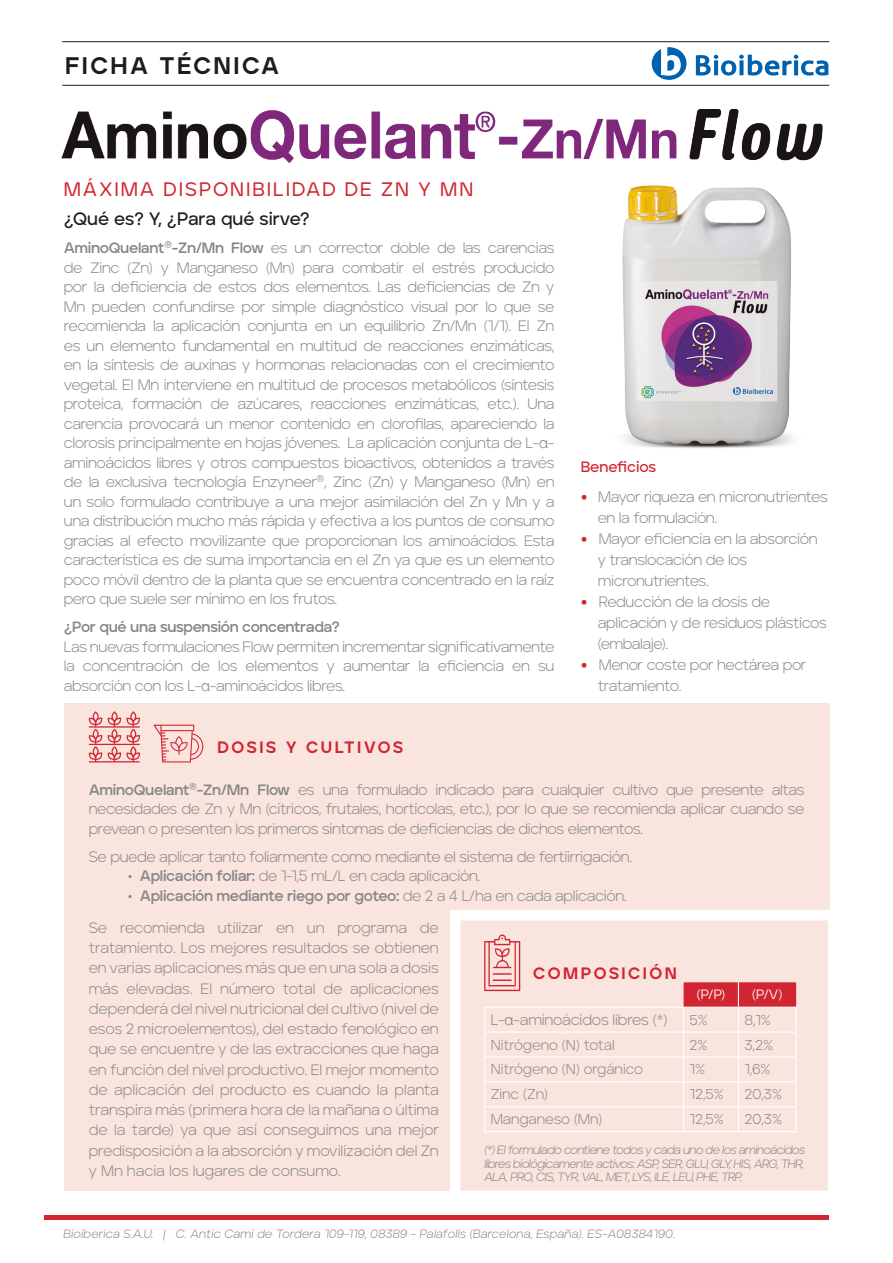
<style>
.page{position:relative;width:893px;height:1263px;background:#fff}
.page>*{position:absolute;margin:0;border:0;box-sizing:border-box;transform-origin:0 0}
.t1{font:800 24px "Aventa";letter-spacing:.1em;color:#1d1d1b}
.t2{font:500 19.5px "Aventa";letter-spacing:.1em;color:#d12531}
.t3{font:600 18px "Aventa";color:#1d1d1b}
.t4{font:800 16.5px "Aventa";letter-spacing:.15em;color:#d12531}
.t5{font:300 15px/19.5px "Aventa";letter-spacing:-.02em;color:#878787}
.t6{font:700 15px "Aventa";letter-spacing:-.025em;color:#878787}
.t7{font:600 15px "Aventa";letter-spacing:-.005em;color:#d12531}
.t8{font:300 14.25px "Aventa";letter-spacing:-.005em;color:#878787}
.t9{font:13.5px "Aventa";color:#fff}
.t10{font:12px/13.5px "Aventa Light Itallic";letter-spacing:-.005em;color:#878787;text-align:justify}
.s1{font-weight:700}
.s2{font-family:"Helvetica"}
.s3{font-family:"Avenir";font-weight:400;font-size:13.5px;color:#d12531}
.s4{font-weight:300}
</style>
<div class="page">
<svg style="left:696px;top:55px;width:132px;height:21px"></svg>
<svg style="left:652px;top:47px;width:35px;height:33px"></svg>
<div style="left:64px;top:703px;width:765px;height:488px;background:#fae4de"></div>
<hr style="left:45px;top:1215px;width:784px;height:4px;background:#d12531">
<hr style="left:62px;top:85px;width:767px;height:1px;background:#1d1d1b">
<hr style="left:62px;top:41px;width:767px;height:1px;background:#1d1d1b">
<div style="left:450px;top:910px;width:388px;height:291px;background:#fae4de;border:10px solid #fff"></div>
<hr style="left:484px;top:1007px;width:200px;height:1px;background:#fff">
<hr style="left:484px;top:1031px;width:200px;height:2px;background:#fff">
<hr style="left:484px;top:1056px;width:200px;height:1px;background:#fff">
<hr style="left:484px;top:1081px;width:200px;height:1px;background:#fff">
<hr style="left:484px;top:1106px;width:200px;height:1px;background:#fff">
<svg style="left:484px;top:1008px;width:1px;height:123px"></svg>
<hr style="left:484px;top:1131px;width:200px;height:1px;background:#fff">
<hr style="left:684px;top:1131px;width:54px;height:1px;background:#fff">
<hr style="left:738px;top:1131px;width:59px;height:1px;background:#fff">
<svg style="left:683px;top:982px;width:114px;height:149px"></svg>
<hr style="left:684px;top:1007px;width:54px;height:1px;background:#fff">
<hr style="left:738px;top:1007px;width:59px;height:1px;background:#fff">
<hr style="left:684px;top:1081px;width:54px;height:1px;background:#fff">
<svg style="left:484px;top:934px;width:36px;height:57px"></svg>
<img style="left:622px;top:185px;width:171px;height:263px">
<img style="left:61px;top:110px;width:616px;height:53px">
<img style="left:689px;top:109px;width:134px;height:52px">
<svg style="left:154px;top:725px;width:50px;height:37px"></svg>
<svg style="left:89px;top:711px;width:51px;height:51px"></svg>
<p class="t1" style="left:65px;top:51px;width:216px">FICHA TÉCNICA</p>
<p class="t2" style="left:64px;top:177px;width:411px">MÁXIMA DISPONIBILIDAD DE ZN Y MN</p>
<p class="t3" style="left:64px;top:208px;width:247px">¿Qué es? Y, ¿Para qué sirve?</p>
<p class="t5" style="left:64px;top:238px;width:492px;text-align:justify"><span class="s1">AminoQuelant®-Zn/Mn Flow</span> es un corrector doble de las carencias de Zinc (Zn) y Manganeso (Mn) para combatir el estrés producido por la deficiencia de estos dos elementos. Las deficiencias de Zn y Mn pueden confundirse por simple diagnóstico visual por lo que se recomienda la aplicación conjunta en un equilibrio Zn/Mn (1/1). El Zn es un elemento fundamental en multitud de reacciones enzimáticas, en la síntesis de auxinas y hormonas relacionadas con el crecimiento vegetal. El Mn interviene en multitud de procesos metabólicos (síntesis proteica, formación de azúcares, reacciones enzimáticas, etc.). Una carencia provocará un menor contenido en clorofilas, apareciendo la clorosis principalmente en hojas jóvenes. La aplicación conjunta de L-<span class="s2">α&shy;</span>aminoácidos libres y otros compuestos bioactivos, obtenidos a través de la exclusiva tecnología Enzyneer®, Zinc (Zn) y Manganeso (Mn) en un solo formulado contribuye a una mejor asimilación del Zn y Mn y a una distribución mucho más rápida y efectiva a los puntos de consumo gracias al efecto movilizante que proporcionan los aminoácidos. Esta característica es de suma importancia en el Zn ya que es un elemento poco móvil dentro de la planta que se encuentra concentrado en la raíz pero que suele ser mínimo en los frutos.</p>
<p class="t6" style="left:64px;top:618px;width:277px">¿Por qué una suspensión concentrada?</p>
<p class="t5" style="left:64px;top:636px;width:492px;text-align:justify">Las nuevas formulaciones Flow permiten incrementar significativamente la concentración de los elementos y aumentar la eficiencia en su absorción con los L-<span class="s2">α</span>-aminoácidos libres.</p>
<p class="t4" style="left:217px;top:737px;width:187px">DOSIS Y CULTIVOS</p>
<p class="t7" style="left:581px;top:458px;width:77px">Beneficios</p>
<p class="t5" style="left:598px;top:486px;width:232px;line-height:21px;text-indent:-17px"><span class="s3">•</span> Mayor riqueza en micronutrientes en la formulación.</p>
<p class="t5" style="left:598px;top:528px;width:221px;line-height:21px;text-indent:-17px"><span class="s3">•</span> Mayor eficiencia en la absorción y translocación de los micronutrientes.</p>
<p class="t5" style="left:598px;top:591px;width:231px;line-height:21px;text-indent:-17px"><span class="s3">•</span> Reducción de la dosis de aplicación y de residuos plásticos (embalaje).</p>
<p class="t5" style="left:598px;top:654px;width:210px;line-height:21px;text-indent:-17px"><span class="s3">•</span> Menor coste por hectárea por tratamiento.</p>
<p class="t5" style="left:89px;top:779px;width:717px;text-align:justify"><span class="s1">AminoQuelant®-Zn/Mn Flow</span> es una formulado indicado para cualquier cultivo que presente altas necesidades de Zn y Mn (cítricos, frutales, hortícolas, etc.), por lo que se recomienda aplicar cuando se prevean o presenten los primeros síntomas de deficiencias de dichos elementos.</p>
<p class="t5" style="left:89px;top:846px;width:545px">Se puede aplicar tanto foliarmente como mediante el sistema de fertiirrigación.</p>
<p class="t5" style="left:127px;top:866px;width:355px"><span class="s1">• Aplicación foliar:</span> de 1-1,5 mL/L en cada aplicación.</p>
<p class="t6" style="left:127px;top:886px;width:501px">• Aplicación mediante riego por goteo: <span class="s4">de 2 a 4 L/ha en cada aplicación.</span></p>
<p class="t5" style="left:89px;top:917px;width:352px;line-height:20.2px;text-align:justify">Se recomienda utilizar en un programa de tratamiento. Los mejores resultados se obtienen en varias aplicaciones más que en una sola a dosis más elevadas. El número total de aplicaciones dependerá del nivel nutricional del cultivo (nivel de esos 2 microelementos), del estado fenológico en que se encuentre y de las extracciones que haga en función del nivel productivo. El mejor momento de aplicación del producto es cuando la planta transpira más (primera hora de la mañana o última de la tarde) ya que así conseguimos una mejor predisposición a la absorción y movilización del Zn y Mn hacia los lugares de consumo.</p>
<p class="t4" style="left:533px;top:963px;width:145px">COMPOSICIÓN</p>
<p class="t9" style="left:697px;top:986px;width:30px">(P/P)</p>
<p class="t9" style="left:752px;top:986px;width:32px">(P/V)</p>
<p class="t5" style="left:491px;top:1010px;width:178px">L-<span class="s2">α</span>-aminoácidos libres (*)</p>
<p class="t8" style="left:690px;top:1010px;width:20px">5%</p>
<p class="t8" style="left:744px;top:1010px;width:28px">8,1%</p>
<p class="t8" style="left:491px;top:1035px;width:125px">Nitrógeno (N) total</p>
<p class="t8" style="left:690px;top:1035px;width:19px">2%</p>
<p class="t8" style="left:744px;top:1035px;width:30px">3,2%</p>
<p class="t8" style="left:491px;top:1060px;width:154px">Nitrógeno (N) orgánico</p>
<p class="t8" style="left:690px;top:1060px;width:17px">1%</p>
<p class="t8" style="left:744px;top:1060px;width:28px">1,6%</p>
<p class="t8" style="left:491px;top:1085px;width:59px">Zinc (Zn)</p>
<p class="t8" style="left:690px;top:1085px;width:36px">12,5%</p>
<p class="t8" style="left:744px;top:1085px;width:39px">20,3%</p>
<p class="t8" style="left:491px;top:1110px;width:113px">Manganeso (Mn)</p>
<p class="t8" style="left:690px;top:1110px;width:36px">12,5%</p>
<p class="t8" style="left:744px;top:1110px;width:39px">20,3%</p>
<p class="t10" style="left:485px;top:1143px;width:322px">(*) El formulado contiene todos y cada uno de los aminoácidos libres biológicamente activos: ASP, SER, GLU, GLY, HIS, ARG, THR, ALA, PRO, CIS, TYR, VAL, MET, LYS, ILE, LEU, PHE, TRP.</p>
<p class="t10" style="left:64px;top:1227px;width:613px">Bioiberica S.A.U. | C. Antic Camí de Tordera 109-119, 08389 - Palafolls (Barcelona, España). ES-A08384190.</p>
</div>
